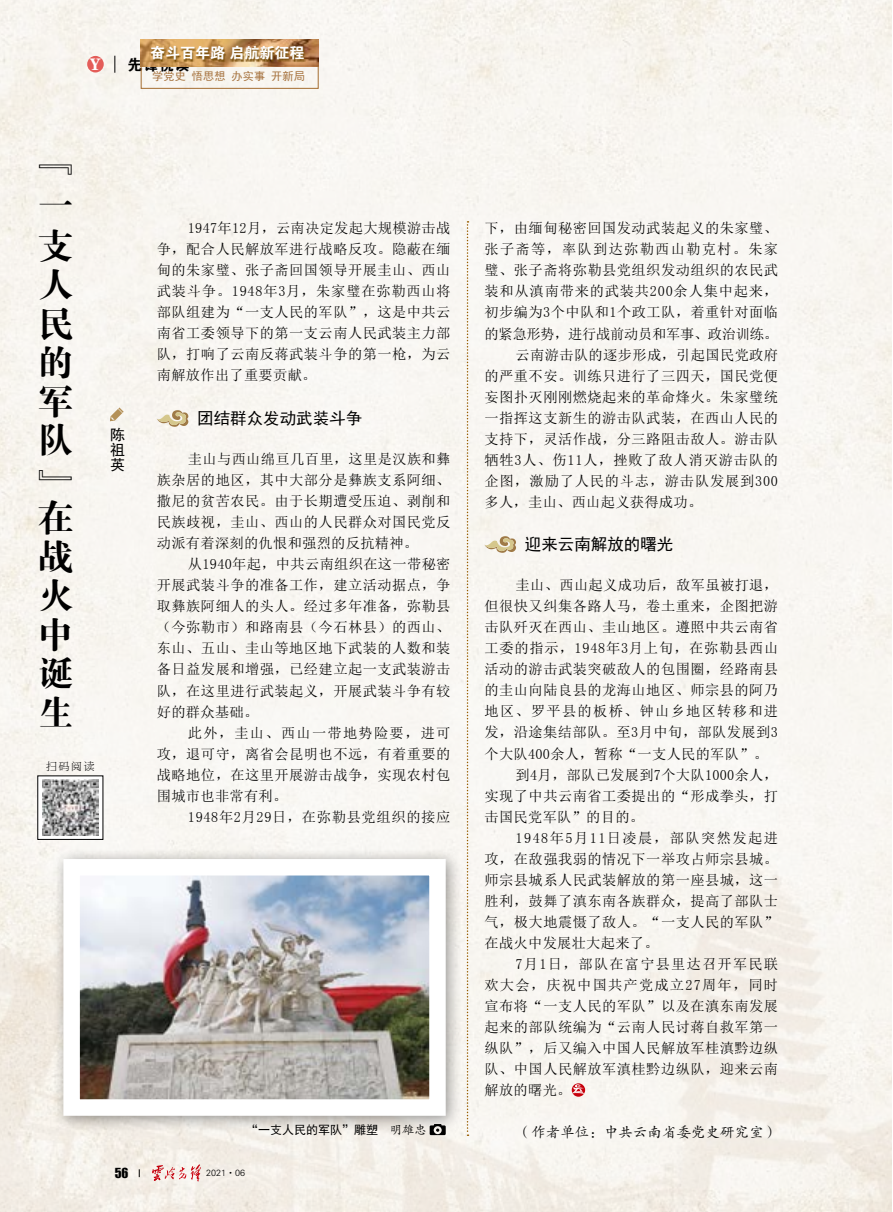
<style>
.page{position:relative;width:893px;height:1212px;background:#fff}
.page>*{position:absolute;margin:0;border:0;box-sizing:border-box;transform-origin:0 0}
.t1{font:36px/39px "FZDBSK GBK1 0";color:#000;text-align:justify}
.t2{font:16.65px "FZCSK GBK1 0";color:#fff}
.t3{font:16.5px "Sim Hei";color:#000}
.t4{font:15px "FZDHTK GBK1 0";color:#fff}
.t5{font:15px "FZDHTK GBK1 0";color:#000}
.t6{font:15px/15px "Sim Hei";color:#000;text-align:justify}
.t7{font:14.25px/21px "Sim Sun";letter-spacing:.03em;color:#000;text-align:justify}
.t8{font:14.25px "Sim Sun";letter-spacing:.055em;color:#000}
.t9{font:14.25px "Sim Sun";letter-spacing:.09em;color:#000}
.t10{font:14.25px "Sim Sun";letter-spacing:.085em;color:#000}
.t11{font:14.25px "Sim Sun";letter-spacing:-.02em;color:#000}
.t12{font:14.25px "Sim Sun";letter-spacing:.1em;color:#000}
.t13{font:14.25px "FZKTK GBK1 0";letter-spacing:.02em;color:#000}
.t14{font:12.75px "Impact";color:#000}
.t15{font:12px "Sim Hei";color:#000}
.t16{font:11.1px "Sim Hei";letter-spacing:.02em;color:#a77440}
.t17{font:10.65px "FZBYFKSK GBK1 0";color:#000}
.t18{font:9px "FZXH1 K GBK1 0";color:#000}
.s1{font-family:"FZKTK GBK1 0"}
</style>
<div class="page">
<img style="left:0;top:0;width:892px;height:1212px">
<svg style="left:115px;top:56px;width:1px;height:17px"></svg>
<div style="left:87px;top:56px;width:17px;height:16px;background:#e45d59;border-radius:50%"></div>
<svg style="left:157px;top:410px;width:31px;height:17px"></svg>
<svg style="left:484px;top:536px;width:32px;height:17px"></svg>
<svg style="left:572px;top:1083px;width:13px;height:14px"></svg>
<svg style="left:572px;top:1084px;width:12px;height:10px"></svg>
<svg style="left:110px;top:407px;width:14px;height:14px"></svg>
<svg style="left:467px;top:221px;width:1px;height:915px"></svg>
<div style="left:52px;top:847px;width:411px;height:285px;background:#000;opacity:.4"></div>
<img style="left:55px;top:851px;width:399px;height:273px">
<div style="left:38px;top:776px;width:65px;height:63px;background:#fff"></div>
<img style="left:42px;top:779px;width:57px;height:57px">
<svg style="left:430px;top:1124px;width:16px;height:11px"></svg>
<img style="left:141px;top:40px;width:178px;height:25px">
<svg style="left:151px;top:47px;width:155px;height:16px;background:#a27537"></svg>
<div style="left:141px;top:65px;width:178px;height:24px;border:1px solid #a9753c"></div>
<p class="t4" style="left:150px;top:45px;width:156px">奋斗百年路 启航新征程</p>
<p class="t16" style="left:152px;top:71px;width:154px">学党史 悟思想 办实事 开新局</p>
<p class="t2" style="left:90px;top:55px;width:12px">Y</p>
<p class="t5" style="left:128px;top:56px;width:63px">先锋悦读</p>
<h1 class="t1" style="left:38px;top:149px;width:37px">『一支人民的军队』在战火中诞生</h1>
<p class="t17" style="left:46px;top:761px;width:50px">扫码阅读</p>
<p class="t6" style="left:110px;top:427px;width:16px">陈祖英</p>
<p class="t7" style="left:157px;top:218px;width:295px;text-indent:31px">1947年12月，云南决定发起大规模游击战争，配合人民解放军进行战略反攻。隐蔽在缅甸的朱家璧、张子斋回国领导开展圭山、西山武装斗争。1948年3月，朱家璧在弥勒西山将部队组建为“一支人民的军队”，这是中共云南省工委领导下的第一支云南人民武装主力部队，打响了云南反蒋武装斗争的第一枪，为云南解放作出了重要贡献。</p>
<p class="t3" style="left:197px;top:410px;width:166px">团结群众发动武装斗争</p>
<p class="t7" style="left:157px;top:449px;width:295px;text-indent:31px">圭山与西山绵亘几百里，这里是汉族和彝族杂居的地区，其中大部分是彝族支系阿细、撒尼的贫苦农民。由于长期遭受压迫、剥削和民族歧视，圭山、西山的人民群众对国民党反动派有着深刻的仇恨和强烈的反抗精神。</p>
<p class="t7" style="left:157px;top:554px;width:295px;text-indent:31px">从1940年起，中共云南组织在这一带秘密开展武装斗争的准备工作，建立活动据点，争取彝族阿细人的头人。经过多年准备，弥勒县（今弥勒市）和路南县（今石林县）的西山、东山、五山、圭山等地区地下武装的人数和装备日益发展和增强，已经建立起一支武装游击队，在这里进行武装起义，开展武装斗争有较好的群众基础。</p>
<p class="t7" style="left:157px;top:722px;width:295px;text-indent:31px">此外，圭山、西山一带地势险要，进可攻，退可守，离省会昆明也不远，有着重要的战略地位，在这里开展游击战争，实现农村包围城市也非常有利。</p>
<p class="t7" style="left:188px;top:806px;width:264px">1948年2月29日，在弥勒县党组织的接应</p>
<p class="t15" style="left:246px;top:1124px;width:181px">“一支人民的军队”雕塑 <span class="s1">明雄忠</span></p>
<p class="t14" style="left:115px;top:1163px;width:15px">56</p>
<p class="t18" style="left:206px;top:1168px;width:40px">2021·06</p>
<p class="t7" style="left:484px;top:218px;width:295px">下，由缅甸秘密回国发动武装起义的朱家璧、</p>
<p class="t9" style="left:484px;top:242px;width:295px">张子斋等，率队到达弥勒西山勒克村。朱家</p>
<p class="t7" style="left:484px;top:260px;width:295px">璧、张子斋将弥勒县党组织发动组织的农民武</p>
<p class="t8" style="left:484px;top:284px;width:295px">装和从滇南带来的武装共200余人集中起来，</p>
<p class="t7" style="left:484px;top:302px;width:295px">初步编为3个中队和1个政工队，着重针对面临</p>
<p class="t11" style="left:484px;top:326px;width:295px">的紧急形势，进行战前动员和军事、政治训练。</p>
<p class="t7" style="left:516px;top:344px;width:264px">云南游击队的逐步形成，引起国民党政府</p>
<p class="t7" style="left:484px;top:365px;width:295px">的严重不安。训练只进行了三四天，国民党便</p>
<p class="t7" style="left:484px;top:386px;width:295px">妄图扑灭刚刚燃烧起来的革命烽火。朱家璧统</p>
<p class="t7" style="left:484px;top:407px;width:295px">一指挥这支新生的游击队武装，在西山人民的</p>
<p class="t7" style="left:484px;top:428px;width:295px">支持下，灵活作战，分三路阻击敌人。游击队</p>
<p class="t8" style="left:484px;top:452px;width:295px">牺牲3人、伤11人，挫败了敌人消灭游击队的</p>
<p class="t8" style="left:484px;top:473px;width:295px">企图，激励了人民的斗志，游击队发展到300</p>
<p class="t7" style="left:484px;top:491px;width:219px">多人，圭山、西山起义获得成功。</p>
<p class="t3" style="left:525px;top:536px;width:150px">迎来云南解放的曙光</p>
<p class="t7" style="left:516px;top:575px;width:264px">圭山、西山起义成功后，敌军虽被打退，</p>
<p class="t7" style="left:484px;top:596px;width:295px">但很快又纠集各路人马，卷土重来，企图把游</p>
<p class="t7" style="left:484px;top:617px;width:295px">击队歼灭在西山、圭山地区。遵照中共云南省</p>
<p class="t8" style="left:484px;top:641px;width:295px">工委的指示，1948年3月上旬，在弥勒县西山</p>
<p class="t7" style="left:484px;top:659px;width:295px">活动的游击武装突破敌人的包围圈，经路南县</p>
<p class="t7" style="left:484px;top:680px;width:295px">的圭山向陆良县的龙海山地区、师宗县的阿乃</p>
<p class="t9" style="left:484px;top:704px;width:295px">地区、罗平县的板桥、钟山乡地区转移和进</p>
<p class="t7" style="left:484px;top:722px;width:295px">发，沿途集结部队。至3月中旬，部队发展到3</p>
<p class="t7" style="left:484px;top:743px;width:285px">个大队400余人，暂称“一支人民的军队”。</p>
<p class="t7" style="left:516px;top:764px;width:264px">到4月，部队已发展到7个大队1000余人，</p>
<p class="t7" style="left:484px;top:785px;width:295px">实现了中共云南省工委提出的“形成拳头，打</p>
<p class="t7" style="left:484px;top:806px;width:161px">击国民党军队”的目的。</p>
<p class="t12" style="left:516px;top:830px;width:264px">1948年5月11日凌晨，部队突然发起进</p>
<p class="t7" style="left:484px;top:848px;width:295px">攻，在敌强我弱的情况下一举攻占师宗县城。</p>
<p class="t7" style="left:484px;top:869px;width:295px">师宗县城系人民武装解放的第一座县城，这一</p>
<p class="t7" style="left:484px;top:890px;width:295px">胜利，鼓舞了滇东南各族群众，提高了部队士</p>
<p class="t7" style="left:484px;top:911px;width:295px">气，极大地震慑了敌人。“一支人民的军队”</p>
<p class="t7" style="left:484px;top:932px;width:176px">在战火中发展壮大起来了。</p>
<p class="t10" style="left:516px;top:956px;width:264px">7月1日，部队在富宁县里达召开军民联</p>
<p class="t10" style="left:484px;top:977px;width:295px">欢大会，庆祝中国共产党成立27周年，同时</p>
<p class="t7" style="left:484px;top:995px;width:295px">宣布将“一支人民的军队”以及在滇东南发展</p>
<p class="t7" style="left:484px;top:1016px;width:295px">起来的部队统编为“云南人民讨蒋自救军第一</p>
<p class="t7" style="left:484px;top:1037px;width:295px">纵队”，后又编入中国人民解放军桂滇黔边纵</p>
<p class="t7" style="left:484px;top:1058px;width:295px">队、中国人民解放军滇桂黔边纵队，迎来云南</p>
<p class="t7" style="left:484px;top:1079px;width:88px">解放的曙光。</p>
<p class="t13" style="left:517px;top:1124px;width:263px">（作者单位：中共云南省委党史研究室）</p>
</div>
